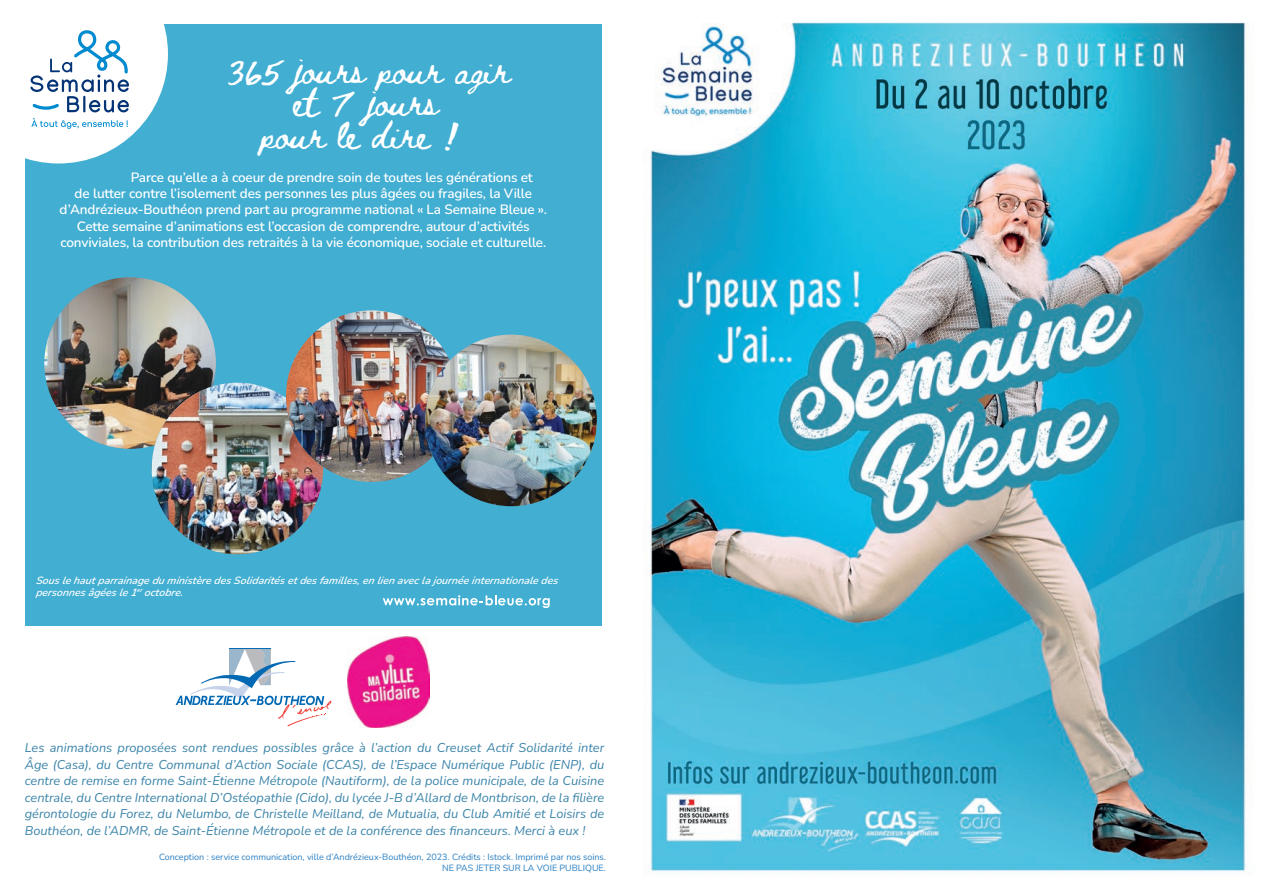
<style>
.page{position:relative;width:1263px;height:893px;background:#fff}
.page>*{position:absolute;margin:0;border:0;box-sizing:border-box;transform-origin:0 0}
.t1{font:27px "Beth Ellen 2";color:#fff}
.t2{font:200 13.5px "Nunito";letter-spacing:-.01em;color:#fff}
.t3{font:italic 200 12.75px/16.5px "Nunito";color:#3b84a9;text-align:justify}
.t4{font:italic 200 10.5px/12px "Nunito";color:#fff}
.t5{font:200 9px/10.8px "Nunito";color:#287fc3;text-align:right}
</style>
<div class="page">
<div style="left:25px;top:25px;width:577px;height:601px;background:#41aed2"></div>
<svg style="left:25px;top:24px;width:143px;height:139px"></svg>
<img style="left:347px;top:637px;width:82px;height:90px">
<svg style="left:383px;top:595px;width:167px;height:13px"></svg>
<img style="left:644px;top:22px;width:604px;height:850px">
<hr style="left:229px;top:648px;width:42px;height:1px;background:#0168b3">
<svg style="left:176px;top:649px;width:155px;height:77px"></svg>
<img style="left:44px;top:277px;width:172px;height:172px;border-radius:86px">
<img style="left:152px;top:383px;width:171px;height:171px;border-radius:86px">
<img style="left:286px;top:310px;width:172px;height:172px;border-radius:86px">
<img style="left:425px;top:335px;width:172px;height:171px;border-radius:86px">
<h1 class="t1" style="left:226px;top:58px;width:286px">365 jours pour agir</h1>
<h1 class="t1" style="left:294px;top:90px;width:147px">et 7 jours</h1>
<h1 class="t1" style="left:261px;top:123px;width:200px">pour le dire !</h1>
<p class="t2" style="left:131px;top:168px;width:404px">Parce qu’elle a à coeur de prendre soin de toutes les générations et</p>
<p class="t2" style="left:75px;top:184px;width:459px">de lutter contre l’isolement des personnes les plus âgées ou fragiles, la Ville</p>
<p class="t2" style="left:60px;top:200px;width:489px">d’Andrézieux-Bouthéon prend part au programme national « La Semaine Bleue ».</p>
<p class="t2" style="left:77px;top:217px;width:454px">Cette semaine d’animations est l’occasion de comprendre, autour d’activités</p>
<p class="t2" style="left:60px;top:233px;width:487px">conviviales, la contribution des retraités à la vie économique, sociale et culturelle.</p>
<p class="t4" style="left:36px;top:574px;width:527px">Sousle hautparrainage du ministère desSolidaritésetdesfamilles,en lien avecla journée internationale des personnesâgéesle 1<sup>er</sup>octobre.</p>
<p class="t3" style="left:25px;top:739px;width:581px">Les animations proposées sont rendues possibles grâce à l’action du Creuset Actif Solidarité inter Âge (Casa), du Centre Communal d’Action Sociale (CCAS), de l’Espace Numérique Public (ENP), du centre de remise en forme Saint-Étienne Métropole (Nautiform), de la police municipale, de la Cuisine centrale, du Centre International D’Ostéopathie (Cido), du lycée J-B d’Allard de Montbrison, de la filière gérontologie du Forez, du Nelumbo, de Christelle Meilland, de Mutualia, du Club Amitié et Loisirs de Bouthéon, de l’ADMR, de Saint-Étienne Métropole et de la conférence des financeurs. Merci à eux !</p>
<p class="t5" style="left:159px;top:852px;width:448px">Conception : service communication, ville d’Andrézieux-Bouthéon, 2023. Crédits : Istock. Imprimé par nos soins.<br>NE PAS JETER SUR LA VOIE PUBLIQUE.</p>
</div>
